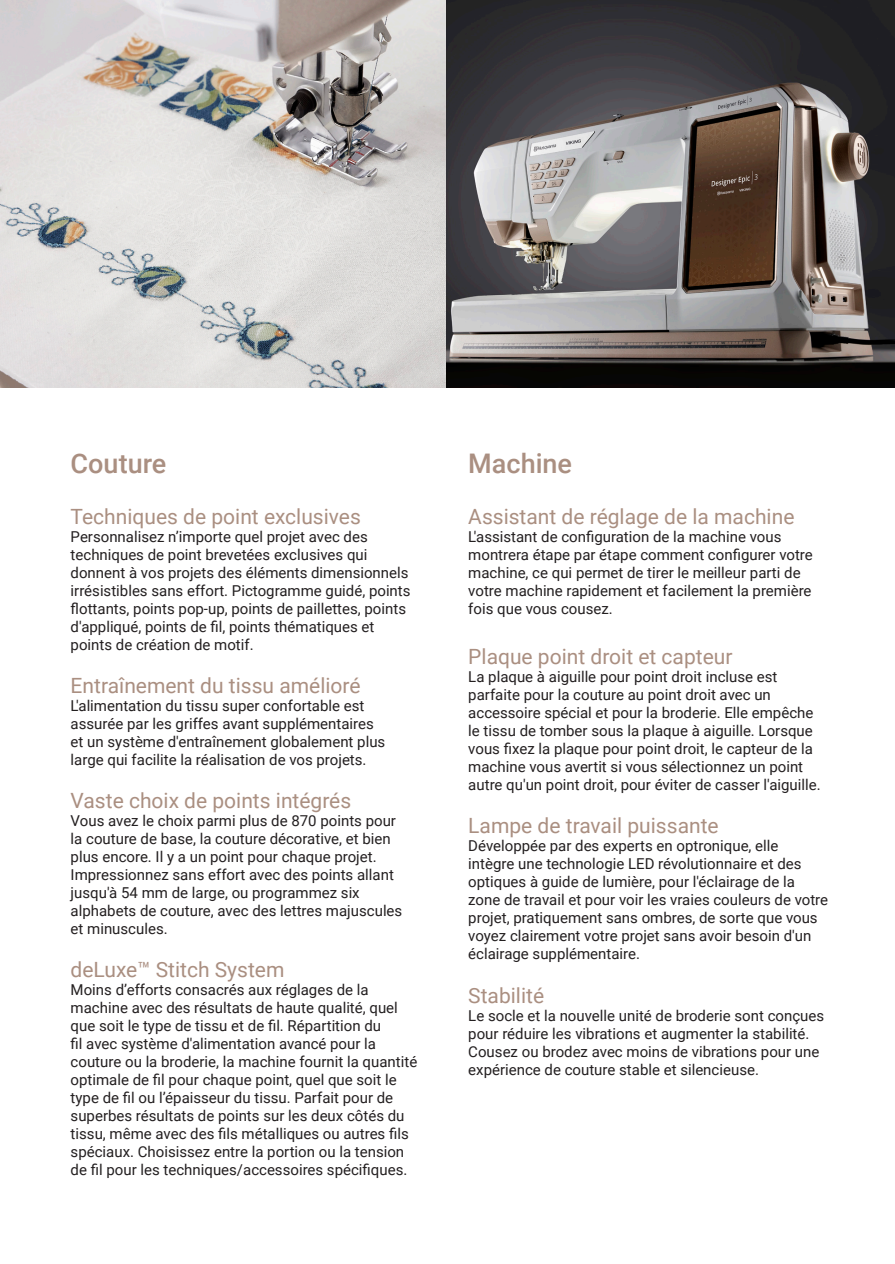
<style>
.page{position:relative;width:895px;height:1264px;background:#fff}
.page>*{position:absolute;margin:0;border:0;box-sizing:border-box;transform-origin:0 0}
.t1{font:500 27px "Roboto";color:#aa8f81}
.t2{font:21px "Roboto";color:#aa8f81}
.t3{font:15px/18px "Roboto";color:#231f20}
</style>
<div class="page">
<img style="left:0;top:0;width:894px;height:388px">
<p class="t1" style="left:71px;top:445px;width:97px">Couture</p>
<p class="t2" style="left:71px;top:501px;width:292px">Techniques de point exclusives</p>
<p class="t3" style="left:71px;top:527px;width:341px">Personnalisez n’importe quel projet avec des techniques de point brevetées exclusives qui donnent à vos projets des éléments dimensionnels irrésistibles sans effort. Pictogramme guidé, points flottants, points pop-up, points de paillettes, points d'appliqué, points de fil, points thématiques et points de création de motif.</p>
<p class="t2" style="left:71px;top:670px;width:291px">Entraînement du tissu amélioré</p>
<p class="t3" style="left:71px;top:696px;width:316px">L'alimentation du tissu super confortable est assurée par les griffes avant supplémentaires et un système d'entraînement globalement plus large qui facilite la réalisation de vos projets.</p>
<p class="t2" style="left:71px;top:786px;width:282px">Vaste choix de points intégrés</p>
<p class="t3" style="left:71px;top:811px;width:333px">Vous avez le choix parmi plus de 870 points pour la couture de base, la couture décorative, et bien plus encore. Il y a un point pour chaque projet.<br>Impressionnez sans effort avec des points allant jusqu'à 54 mm de large, ou programmez six alphabets de couture, avec des lettres majuscules et minuscules.</p>
<p class="t2" style="left:71px;top:955px;width:215px">deLuxe™ Stitch System</p>
<p class="t3" style="left:71px;top:980px;width:348px">Moins d’efforts consacrés aux réglages de la machine avec des résultats de haute qualité, quel que soit le type de tissu et de fil. Répartition du<br>fil avec système d'alimentation avancé pour la couture ou la broderie, la machine fournit la quantité optimale de fil pour chaque point, quel que soit le type de fil ou l’épaisseur du tissu. Parfait pour de superbes résultats de points sur les deux côtés du tissu, même avec des fils métalliques ou autres fils spéciaux. Choisissez entre la portion ou la tension de fil pour les techniques/accessoires spécifiques.</p>
<p class="t1" style="left:468px;top:445px;width:105px">Machine</p>
<p class="t2" style="left:468px;top:501px;width:327px">Assistant de réglage de la machine</p>
<p class="t3" style="left:468px;top:527px;width:346px">L'assistant de configuration de la machine vous montrera étape par étape comment configurer votre machine, ce qui permet de tirer le meilleur parti de votre machine rapidement et facilement la première fois que vous cousez.</p>
<p class="t2" style="left:468px;top:642px;width:266px">Plaque point droit et capteur</p>
<p class="t3" style="left:468px;top:667px;width:354px">La plaque à aiguille pour point droit incluse est parfaite pour la couture au point droit avec un accessoire spécial et pour la broderie. Elle empêche le tissu de tomber sous la plaque à aiguille. Lorsque vous fixez la plaque pour point droit, le capteur de la machine vous avertit si vous sélectionnez un point autre qu'un point droit, pour éviter de casser l'aiguille.</p>
<p class="t2" style="left:468px;top:811px;width:252px">Lampe de travail puissante</p>
<p class="t3" style="left:468px;top:836px;width:361px">Développée par des experts en optronique, elle intègre une technologie LED révolutionnaire et des optiques à guide de lumière, pour l'éclairage de la zone de travail et pour voir les vraies couleurs de votre projet, pratiquement sans ombres, de sorte que vous voyez clairement votre projet sans avoir besoin d'un éclairage supplémentaire.</p>
<p class="t2" style="left:468px;top:980px;width:77px">Stabilité</p>
<p class="t3" style="left:468px;top:1005px;width:357px">Le socle et la nouvelle unité de broderie sont conçues pour réduire les vibrations et augmenter la stabilité.<br>Cousez ou brodez avec moins de vibrations pour une expérience de couture stable et silencieuse.</p>
</div>
